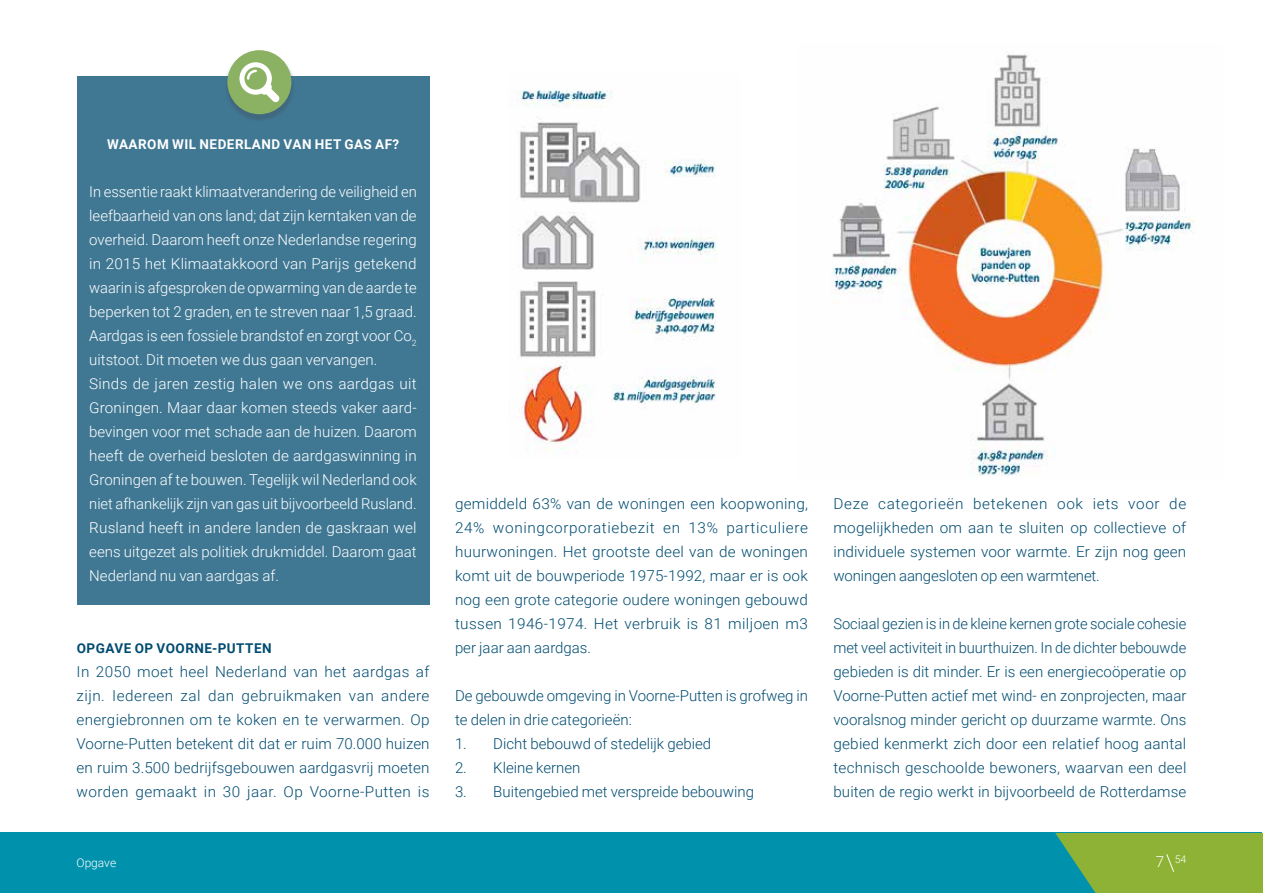
<style>
.page{position:relative;width:1263px;height:893px;background:#fff}
.page>*{position:absolute;margin:0;border:0;box-sizing:border-box;transform-origin:0 0}
.t1{font:300 15px/24px "Roboto";color:#004c71;text-align:justify}
.t2{font:300 15px/24px "Roboto";color:#fff}
.t3{font:700 13.5px "Roboto";letter-spacing:.035em;color:#fff}
.t4{font:700 13.5px "Roboto";letter-spacing:.035em;color:#004c71}
.t5{font:300 12px "Roboto";color:#fff}
.t6{font:300 10.5px "Roboto";color:#fff}
.s1{font-size:15px}
</style>
<div class="page">
<div style="left:77px;top:77px;width:352px;height:528px;background:#407894"></div>
<div style="left:223px;top:51px;width:72px;height:71px;background:#00213b;opacity:.49"></div>
<div style="left:227px;top:50px;width:64px;height:64px;background:#8bb163;border-radius:50%"></div>
<svg style="left:239px;top:62px;width:41px;height:40px"></svg>
<img style="left:831px;top:54px;width:364px;height:422px">
<img style="left:517px;top:90px;width:200px;height:361px">
<div style="left:0;top:833px;width:1262px;height:60px;background:#0091ac"></div>
<svg style="left:1055px;top:833px;width:208px;height:60px;background:#80ae40"></svg>
<p class="t3" style="left:107px;top:134px;width:294px">WAAROM WIL NEDERLAND VAN HET GAS AF?</p>
<p class="t2" style="left:89px;top:179px;width:329px">In essentie raakt klimaatverandering de veiligheid en leefbaarheid van ons land; dat zijn kerntaken van de overheid. Daarom heeft onze Nederlandse regering in 2015 het Klimaatakkoord van Parijs getekend waarin is afgesproken de opwarming van de aarde te beperken tot 2 graden, en te streven naar 1,5 graad.<br>Aardgas is een fossiele brandstof en zorgt voor Co<sub>2 </sub>uitstoot. Dit moeten we dus gaan vervangen.<br>Sinds de jaren zestig halen we ons aardgas uit Groningen. Maar daar komen steeds vaker aard&shy;bevingen voor met schade aan de huizen. Daarom heeft de overheid besloten de aardgaswinning in Groningen af te bouwen. Tegelijk wil Nederland ook niet afhankelijk zijn van gas uit bijvoorbeeld Rusland.<br>Rusland heeft in andere landen de gaskraan wel eens uitgezet als politiek drukmiddel. Daarom gaat Nederland nu van aardgas af.</p>
<p class="t4" style="left:77px;top:638px;width:196px">OPGAVE OP VOORNE-PUTTEN</p>
<p class="t1" style="left:77px;top:659px;width:354px">In 2050 moet heel Nederland van het aardgas af zijn. Iedereen zal dan gebruikmaken van andere energiebronnen om te koken en te verwarmen. Op Voorne-Putten betekent dit dat er ruim 70.000 huizen en ruim 3.500 bedrijfsgebouwen aardgasvrij moeten worden gemaakt in 30 jaar. Op Voorne-Putten is</p>
<p class="t1" style="left:455px;top:491px;width:354px">gemiddeld 63% van de woningen een koopwoning, 24% woningcorporatiebezit en 13% particuliere huurwoningen. Het grootste deel van de woningen komt uit de bouwperiode 1975-1992, maar er is ook nog een grote categorie oudere woningen gebouwd tussen 1946-1974. Het verbruik is 81 miljoen m3 per jaar aan aardgas.</p>
<p class="t1" style="left:455px;top:683px;width:354px">De gebouwde omgeving in Voorne-Putten is grofweg in te delen in drie categorieën:</p>
<p class="t1" style="left:455px;top:731px;width:258px">1. Dicht bebouwd of stedelijk gebied</p>
<p class="t1" style="left:455px;top:755px;width:127px">2. Kleine kernen</p>
<p class="t1" style="left:455px;top:779px;width:301px">3. Buitengebied met verspreide bebouwing</p>
<p class="t1" style="left:833px;top:491px;width:354px">Deze categorieën betekenen ook iets voor de mogelijkheden om aan te sluiten op collectieve of individuele systemen voor warmte. Er zijn nog geen woningen aangesloten op een warmtenet.</p>
<p class="t1" style="left:833px;top:611px;width:354px">Sociaal gezien is in de kleine kernen grote sociale cohesie met veel activiteit in buurthuizen. In de dichter bebouwde gebieden is dit minder. Er is een energiecoöperatie op Voorne-Putten actief met wind- en zonprojecten, maar vooralsnog minder gericht op duurzame warmte. Ons gebied kenmerkt zich door een relatief hoog aantal technisch geschoolde bewoners, waarvan een deel buiten de regio werkt in bijvoorbeeld de Rotterdamse</p>
<p class="t5" style="left:77px;top:855px;width:41px">Opgave</p>
<p class="t6" style="left:1156px;top:852px;width:32px"><span class="s1">7</span> 54</p>
</div>
